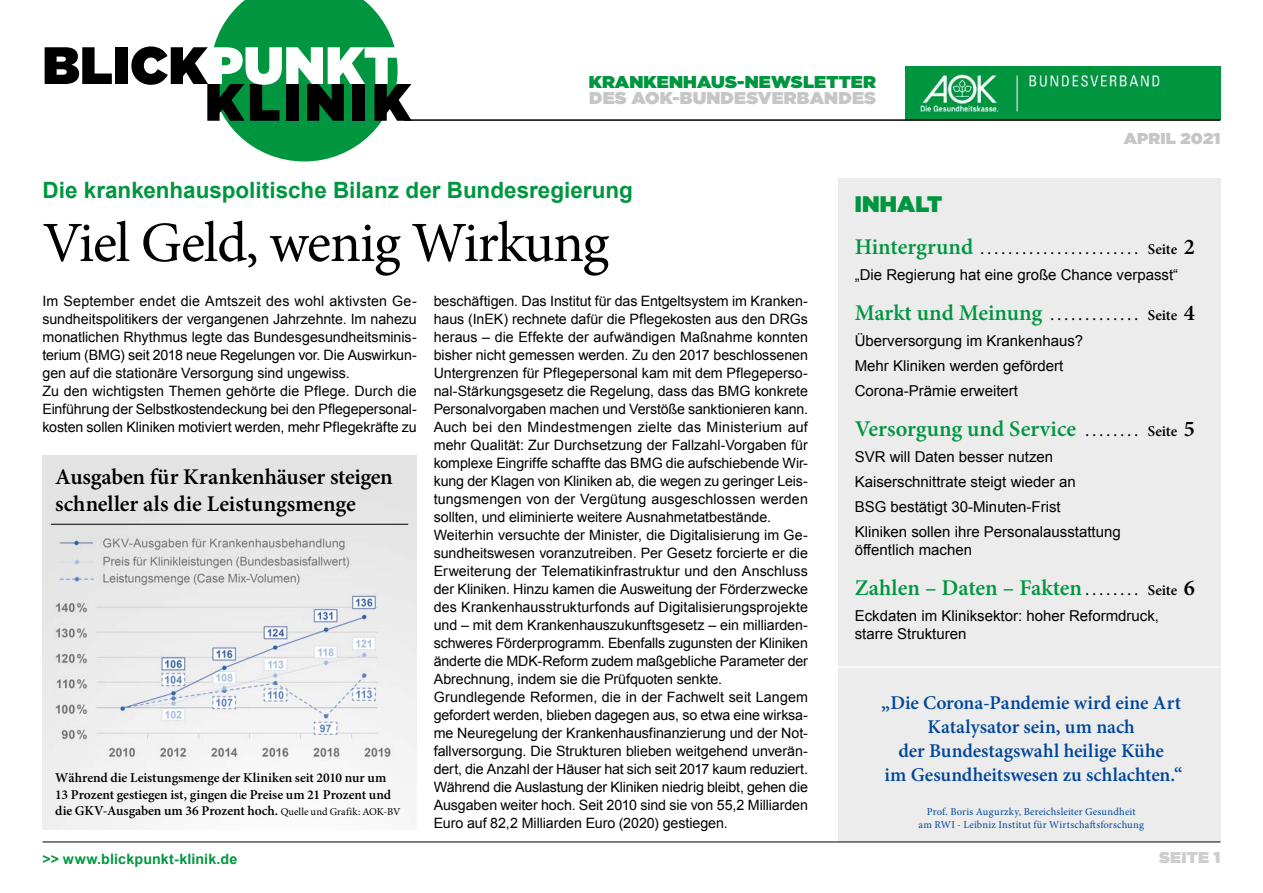
<style>
.page{position:relative;width:1263px;height:893px;background:#fff}
.page>*{position:absolute;margin:0;border:0;box-sizing:border-box;transform-origin:0 0}
.t1{font:57px "Minion Pro";letter-spacing:-.02em;color:#000}
.t2{font:600 22.5px "Minion Pro";color:#00963f}
.t3{font:600 22.5px/27px "Minion Pro";letter-spacing:-.005em;color:#000}
.t4{font:700 22.5px "Arial";color:#00963f}
.t5{font:22.5px "Gotham Ultra";letter-spacing:.01em;color:#00963f}
.t6{font:600 19.5px/24px "Minion Pro";letter-spacing:-.005em;color:#004799;text-align:center}
.t7{font:17.1px "Gotham Ultra";letter-spacing:.01em;color:#00963f;scale:1.05 1}
.t8{font:17.1px "Gotham Ultra";letter-spacing:.01em;color:#c5c6c6;scale:1.05 1}
.t9{font:15.6px "Gotham Ultra";letter-spacing:.01em;color:#c5c6c6;scale:1.05 1}
.t10{font:15.6px "Gotham Ultra";letter-spacing:.01em;color:#cecece;scale:1.05 1}
.t11{font:15px/24.8px "Arial";color:#000}
.t12{font:600 15px "Minion Pro";letter-spacing:-.005em;color:#000}
.t13{font:14.25px/18px "Arial";letter-spacing:-.005em;color:#000}
.t14{font:700 14.25px "Arial";letter-spacing:.01em;color:#00963f}
.t15{font:600 13.5px/16.5px "Minion Pro";letter-spacing:-.005em;color:#000}
.t16{font:10.5px/12.8px "Minion Pro";letter-spacing:.02em;color:#004799;text-align:center}
.s1{font-weight:400;font-size:10.5px}
.s2{font-size:22.5px;color:#00963f}
.s3{font-size:22.5px}
.s4{font-size:15px;color:#000}
.s5{color:#000}
</style>
<div class="page">
<div style="left:838px;top:179px;width:382px;height:663px;background:#ececed"></div>
<img style="left:43px;top:455px;width:374px;height:374px">
<hr style="left:43px;top:842px;width:1177px;height:1px;background:#000">
<img style="left:906px;top:66px;width:314px;height:53px">
<hr style="left:404px;top:119px;width:816px;height:2px;background:#000">
<hr style="left:838px;top:666px;width:382px;height:2px;background:#fff">
<svg style="left:45px;top:47px;width:67px;height:37px"></svg>
<div style="left:115px;top:47px;width:12px;height:37px;background:#000"></div>
<svg style="left:131px;top:0;width:281px;height:161px"></svg>
<hr style="left:51px;top:524px;width:357px;height:1px;background:#000">
<p class="t7" style="left:589px;top:72px;width:275px">KRANKENHAUS-NEWSLETTER</p>
<p class="t8" style="left:589px;top:88px;width:275px">DES AOK-BUNDESVERBANDES</p>
<p class="t9" style="left:1124px;top:129px;width:94px">APRIL 2021</p>
<h2 class="t4" style="left:43px;top:175px;width:592px">Die krankenhauspolitische Bilanz der Bundesregierung</h2>
<h1 class="t1" style="left:43px;top:205px;width:568px">Viel Geld, wenig Wirkung</h1>
<p class="t13" style="left:43px;top:292px;width:376px">Im September endet die Amtszeit des wohl aktivsten Ge&shy;sundheitspolitikers der vergangenen Jahrzehnte. Im nahezu monatlichen Rhythmus legte das Bundesgesundheitsminis&shy;terium (BMG) seit 2018 neue Regelungen vor. Die Auswirkun&shy;gen auf die stationäre Versorgung sind ungewiss.<br>Zu den wichtigsten Themen gehörte die Pflege. Durch die Einführung der Selbstkostendeckung bei den Pflegepersonal&shy;kosten sollen Kliniken motiviert werden, mehr Pflegekräfte zu</p>
<p class="t13" style="left:434px;top:292px;width:376px">beschäftigen. Das Institut für das Entgeltsystem im Kranken&shy;haus (InEK) rechnete dafür die Pflegekosten aus den DRGs heraus – die Effekte der aufwändigen Maßnahme konnten bisher nicht gemessen werden. Zu den 2017 beschlossenen Untergrenzen für Pflegepersonal kam mit dem Pflegeperso&shy;nal-Stärkungsgesetz die Regelung, dass das BMG konkrete Personalvorgaben machen und Verstöße sanktionieren kann.<br>Auch bei den Mindestmengen zielte das Ministerium auf mehr Qualität: Zur Durchsetzung der Fallzahl-Vorgaben für komplexe Eingriffe schaffte das BMG die aufschiebende Wir&shy;kung der Klagen von Kliniken ab, die wegen zu geringer Leis&shy;tungsmengen von der Vergütung ausgeschlossen werden sollten, und eliminierte weitere Ausnahmetatbestände.<br>Weiterhin versuchte der Minister, die Digitalisierung im Ge&shy;sundheitswesen voranzutreiben. Per Gesetz forcierte er die Erweiterung der Telematikinfrastruktur und den Anschluss der Kliniken. Hinzu kamen die Ausweitung der Förderzwecke des Krankenhausstrukturfonds auf Digitalisierungsprojekte und – mit dem Krankenhauszukunftsgesetz – ein milliarden&shy;schweres Förderprogramm. Ebenfalls zugunsten der Kliniken änderte die MDK-Reform zudem maßgebliche Parameter der Abrechnung, indem sie die Prüfquoten senkte.<br>Grundlegende Reformen, die in der Fachwelt seit Langem gefordert werden, blieben dagegen aus, so etwa eine wirksa&shy;me Neuregelung der Krankenhausfinanzierung und der Not&shy;fallversorgung. Die Strukturen blieben weitgehend unverän&shy;dert, die Anzahl der Häuser hat sich seit 2017 kaum reduziert.<br>Während die Auslastung der Kliniken niedrig bleibt, gehen die Ausgaben weiter hoch. Seit 2010 sind sie von 55,2 Milliarden Euro auf 82,2 Milliarden Euro (2020) gestiegen.</p>
<h2 class="t3" style="left:55px;top:463px;width:339px">Ausgaben für Krankenhäuser steigen schneller als die Leistungsmenge</h2>
<p class="t15" style="left:55px;top:770px;width:347px">Während die Leistungsmenge der Kliniken seit 2010 nur um<br>13 Prozent gestiegen ist, gingen die Preise um 21 Prozent und die GKV-Ausgaben um 36 Prozent hoch. <span class="s1">Quelle und Grafik: AOK-BV</span></p>
<p class="t14" style="left:43px;top:850px;width:196px">&gt;&gt; www.blickpunkt-klinik.de</p>
<h2 class="t5" style="left:855px;top:191px;width:89px">INHALT</h2>
<p class="t12" style="left:855px;top:238px;width:342px"><span class="s2">Hintergrund</span> . . . . . . . . . . . . . . . . . . . . . . . Seite <span class="s3">2</span></p>
<p class="t11" style="left:855px;top:263px;width:325px">„Die Regierung hat eine große Chance verpasst“</p>
<p class="t12" style="left:855px;top:305px;width:342px"><span class="s2">Markt und Meinung</span> . . . . . . . . . . . . . Seite <span class="s3">4</span></p>
<p class="t11" style="left:855px;top:329px;width:230px">Überversorgung im Krankenhaus?<br>Mehr Kliniken werden gefördert<br>Corona-Prämie erweitert</p>
<h2 class="t2" style="left:855px;top:413px;width:342px">Versorgung und Service <span class="s4">. . . . . . . . Seite</span> <span class="s5">5</span></h2>
<p class="t11" style="left:855px;top:445px;width:267px">SVR will Daten besser nutzen Kaiserschnittrate steigt wieder an<br>BSG bestätigt 30-Minuten-Frist<br>Kliniken sollen ihre Personalausstattung</p>
<p class="t11" style="left:855px;top:537px;width:119px">öffentlich machen</p>
<h2 class="t2" style="left:855px;top:572px;width:342px">Zahlen – Daten – Fakten <span class="s4">. . . . . . . . Seite</span> <span class="s5">6</span></h2>
<p class="t11" style="left:855px;top:607px;width:306px;line-height:18px">Eckdaten im Kliniksektor: hoher Reformdruck, starre Strukturen</p>
<h3 class="t6" style="left:881px;top:691px;width:303px">„Die Corona-Pandemie wird eine Art Katalysator sein, um nach<br>der Bundestagswahl heilige Kühe<br>im Gesundheitswesen zu schlachten.“</h3>
<p class="t16" style="left:918px;top:806px;width:227px">Prof. Boris Augurzky, Bereichsleiter Gesundheit<br>am RWI - Leibniz Institut für Wirtschaftsforschung</p>
<p class="t10" style="left:1159px;top:848px;width:60px">SEITE 1</p>
</div>
